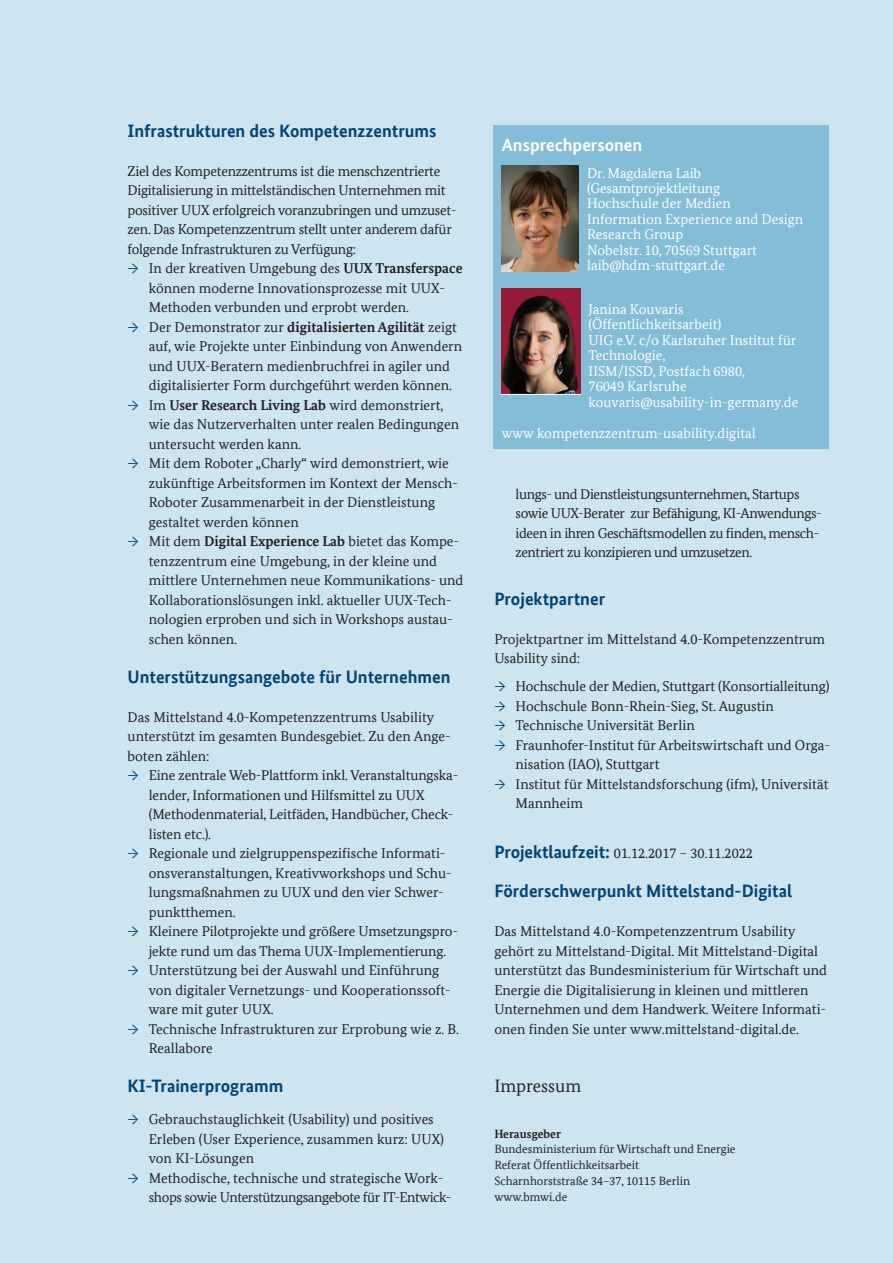
<style>
.page{position:relative;width:893px;height:1263px;background:#cee4ef}
.page>*{position:absolute;margin:0;border:0;box-sizing:border-box;transform-origin:0 0}
.t1{font:700 18px "Bundes Sans Office";color:#004578}
.t2{font:700 18px "Bundes Sans Office";color:#fff}
.t3{font:18px "Bundes Serif Office";color:#231f20}
.LI_Pfeil{font:14.25px/19.5px "Bundes Serif Office";color:#231f20}
.t4{font:14.25px/15.5px "Bundes Serif Office";color:#fff}
.LI_Pfeil-2{font:14.25px/19.5px "Bundes Serif Office";letter-spacing:-.03em;color:#231f20}
.LI_Pfeil-3{font:14.25px/19.5px "Bundes Serif Office";letter-spacing:-.02em;color:#231f20}
.P_-_impressum{font:12px "Bundes Serif Office";color:#231f20}
.P_-_impressum-2{font:700 12px "Bundes Serif Office";color:#231f20}
.s1{color:#004578}
.s2{font-weight:700}
.s3{font-family:"Bundes Sans Office";font-weight:700;font-size:18px;color:#004578}
</style>
<div class="page">
<div style="left:493px;top:125px;width:336px;height:324px;background:#84bdd7"></div>
<img style="left:501px;top:165px;width:78px;height:107px">
<img style="left:501px;top:289px;width:79px;height:106px">
<p class="t1" style="left:128px;top:120px;width:310px">Infrastrukturen des Kompetenzzentrums</p>
<p class="LI_Pfeil-3" style="left:128px;top:161px;width:330px">Ziel des Kompetenzzentrums ist die menschzentrierte Digitalisierung in mittelständischen Unternehmen mit positiver UUX erfolgreich voranzubringen und umzuset&shy;zen. Das Kompetenzzentrum stellt unter anderem dafür folgende Infrastrukturen zu Verfügung:</p>
<p class="LI_Pfeil" style="left:149px;top:258px;width:315px;text-indent:-21px"><span class="s1">→</span> In der kreativen Umgebung des <span class="s2">UUX Transferspace </span>können moderne Innovationsprozesse mit UUX-<br>Methoden verbunden und erprobt werden.</p>
<p class="LI_Pfeil" style="left:149px;top:317px;width:315px;text-indent:-21px"><span class="s1">→</span> Der Demonstrator zur <span class="s2">digitalisierten Agilität</span> zeigt auf, wie Projekte unter Einbindung von Anwendern und UUX-Beratern medienbruchfrei in agiler und digitalisierter Form durchgeführt werden können.</p>
<p class="LI_Pfeil" style="left:149px;top:395px;width:312px;text-indent:-21px"><span class="s1">→</span> Im <span class="s2">User Research Living Lab</span> wird demonstriert, wie das Nutzerverhalten unter realen Bedingungen untersucht werden kann.</p>
<p class="LI_Pfeil" style="left:149px;top:453px;width:311px;text-indent:-21px"><span class="s1">→</span> Mit dem Roboter „Charly“ wird demonstriert, wie zukünftige Arbeitsformen im Kontext der Mensch-Roboter Zusammenarbeit in der Dienstleistung gestaltet werden können</p>
<p class="LI_Pfeil" style="left:149px;top:531px;width:316px;text-indent:-21px"><span class="s1">→</span> Mit dem <span class="s2">Digital Experience Lab</span> bietet das Kompe&shy;tenzzentrum eine Umgebung, in der kleine und mittlere Unternehmen neue Kommunikations- und Kollaborationslösungen inkl. aktueller UUX-Tech&shy;nologien erproben und sich in Workshops austau&shy;schen können.</p>
<p class="t1" style="left:128px;top:666px;width:324px">Unterstützungsangebote für Unternehmen</p>
<p class="LI_Pfeil" style="left:128px;top:707px;width:325px">Das Mittelstand 4.0-Kompetenzzentrums Usability unterstützt im gesamten Bundesgebiet. Zu den Ange&shy;boten zählen:</p>
<p class="LI_Pfeil" style="left:149px;top:765px;width:311px;text-indent:-21px"><span class="s1">→</span> Eine zentrale Web-Plattform inkl. Veranstaltungska&shy;lender, Informationen und Hilfsmittel zu UUX (Methodenmaterial, Leitfäden, Handbücher, Check&shy;listen etc.).</p>
<p class="LI_Pfeil" style="left:149px;top:843px;width:304px;text-indent:-21px"><span class="s1">→</span> Regionale und zielgruppenspezifische Informati&shy;onsveranstaltungen, Kreativworkshops und Schu&shy;lungsmaßnahmen zu UUX und den vier Schwer&shy;punktthemen.</p>
<p class="LI_Pfeil" style="left:149px;top:921px;width:311px;text-indent:-21px"><span class="s1">→</span> Kleinere Pilotprojekte und größere Umsetzungspro&shy;jekte rund um das Thema UUX-Implementierung.</p>
<p class="LI_Pfeil" style="left:149px;top:960px;width:303px;text-indent:-21px"><span class="s1">→</span> Unterstützung bei der Auswahl und Einführung von digitaler Vernetzungs- und Kooperationssoft&shy;ware mit guter UUX.</p>
<p class="LI_Pfeil" style="left:149px;top:1019px;width:312px;text-indent:-21px"><span class="s1">→</span> Technische Infrastrukturen zur Erprobung wie z. B.<br>Reallabore</p>
<p class="t1" style="left:128px;top:1075px;width:157px">KI-Trainerprogramm</p>
<p class="LI_Pfeil" style="left:149px;top:1110px;width:297px;text-indent:-21px"><span class="s1">→</span> Gebrauchstauglichkeit (Usability) und positives<br>Erleben (User Experience, zusammen kurz: UUX) von KI-Lösungen</p>
<p class="LI_Pfeil-2" style="left:149px;top:1168px;width:304px;text-indent:-21px"><span class="s1">→</span> Methodische, technische und strategische Work&shy;shops sowie Unterstützungsangebote für IT-Entwick-</p>
<p class="t2" style="left:502px;top:135px;width:142px">Ansprechpersonen</p>
<p class="t4" style="left:587px;top:165px;width:218px">Dr. Magdalena Laib (Gesamtprojektleitung<br>Hochschule der Medien<br>Information Experience and Design<br>Research Group</p>
<p class="t4" style="left:587px;top:242px;width:171px">Nobelstr. 10, 70569 Stuttgart</p>
<p class="t4" style="left:587px;top:257px;width:139px">laib@hdm-stuttgart.de</p>
<p class="t4" style="left:589px;top:301px;width:209px">Janina Kouvaris (Öffentlichkeitsarbeit)<br>UIG e.V. c/o Karlsruher Institut für<br>Technologie,</p>
<p class="t4" style="left:589px;top:363px;width:158px">IISM/ISSD, Postfach 6980,</p>
<p class="t4" style="left:589px;top:378px;width:100px">76049 Karlsruhe</p>
<p class="t4" style="left:589px;top:394px;width:211px">kouvaris@usability-in-germany.de</p>
<p class="t4" style="left:502px;top:425px;width:256px">www kompetenzzentrum-usability.digital</p>
<p class="LI_Pfeil-2" style="left:516px;top:484px;width:308px">lungs- und Dienstleistungsunternehmen, Startups sowie UUX-Berater zur Befähigung, KI-Anwendungs&shy;ideen in ihren Geschäftsmodellen zu finden, mensch&shy;zentriert zu konzipieren und umzusetzen.</p>
<p class="t1" style="left:494px;top:588px;width:112px">Projektpartner</p>
<p class="LI_Pfeil" style="left:494px;top:629px;width:332px">Projektpartner im Mittelstand 4.0-Kompetenzzentrum<br>Usability sind:</p>
<p class="LI_Pfeil" style="left:494px;top:676px;width:337px"><span class="s1">→</span> Hochschule der Medien, Stuttgart (Konsortialleitung)</p>
<p class="LI_Pfeil" style="left:494px;top:696px;width:281px"><span class="s1">→</span> Hochschule Bonn-Rhein-Sieg, St. Augustin</p>
<p class="LI_Pfeil" style="left:494px;top:715px;width:202px"><span class="s1">→</span> Technische Universität Berlin</p>
<p class="LI_Pfeil" style="left:516px;top:735px;width:316px;text-indent:-21px"><span class="s1">→</span> Fraunhofer-Institut für Arbeitswirtschaft und Orga&shy;nisation (IAO), Stuttgart</p>
<p class="LI_Pfeil" style="left:516px;top:774px;width:314px;text-indent:-21px"><span class="s1">→</span> Institut für Mittelstandsforschung (ifm), Universität<br>Mannheim</p>
<p class="LI_Pfeil" style="left:494px;top:843px;width:260px"><span class="s3">Projektlaufzeit:</span> 01.12.2017 – 30.11.2022</p>
<h2 class="t1" style="left:494px;top:880px;width:299px">Förderschwerpunkt Mittelstand-Digital</h2>
<p class="LI_Pfeil" style="left:494px;top:921px;width:334px">Das Mittelstand 4.0-Kompetenzzentrum Usability gehört zu Mittelstand-Digital. Mit Mittelstand-Digital unterstützt das Bundesministerium für Wirtschaft und Energie die Digitalisierung in kleinen und mittleren Unternehmen und dem Handwerk. Weitere Informati&shy;onen finden Sie unter www.mittelstand-digital.de.</p>
<p class="t3" style="left:494px;top:1075px;width:88px">Impressum</p>
<p class="P_-_impressum-2" style="left:494px;top:1126px;width:68px">Herausgeber</p>
<p class="P_-_impressum" style="left:494px;top:1142px;width:243px">Bundesministerium für Wirtschaft und Energie</p>
<p class="P_-_impressum" style="left:494px;top:1158px;width:146px">Referat Öffentlichkeitsarbeit</p>
<p class="P_-_impressum" style="left:494px;top:1174px;width:197px">Scharnhorststraße 34–37, 10115 Berlin</p>
<p class="P_-_impressum" style="left:494px;top:1189px;width:74px">www.bmwi.de</p>
</div>
